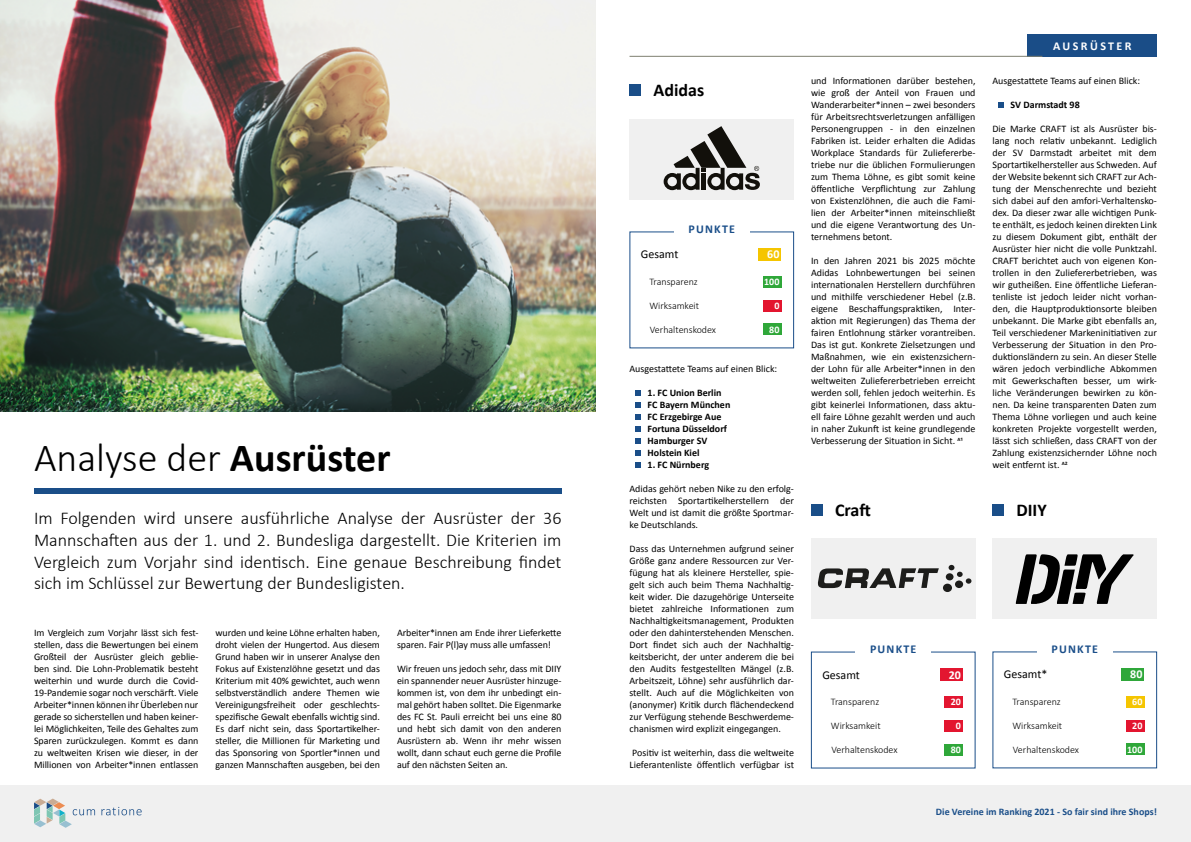
<style>
.page{position:relative;width:1191px;height:842px;background:#fff}
.page>*{position:absolute;margin:0;border:0;box-sizing:border-box;transform-origin:0 0}
.t1{font:300 40px "Calibri";color:#000}
.t2{font:300 18px/21.6px "Calibri";color:#000;text-align:justify}
.t3{font:700 18px "Calibri";color:#000}
.t4{font:12px "Calibri";color:#000}
.t5{font:700 12px "Calibri";letter-spacing:.1em;color:#1a4e89}
.t6{font:700 12px "Calibri";letter-spacing:.2em;color:#fff}
.t7{font:10px/12px "Calibri";letter-spacing:-.005em;color:#000;text-align:justify}
.t8{font:300 10px "Calibri";color:#000}
.t9{font:700 10px/12px "Calibri";color:#000}
.t10{font:700 10px "Calibri";color:#1a4e89}
.t11{font:700 10px "Calibri";color:#fff}
.s1{font-weight:700}
</style>
<div class="page">
<div style="left:0;top:785px;width:595px;height:57px;background:#f0f0f0"></div>
<svg style="left:34px;top:798px;width:61px;height:30px"></svg>
<svg style="left:101px;top:807px;width:41px;height:8px"></svg>
<div style="left:595px;top:785px;width:596px;height:57px;background:#f0f0f0"></div>
<div style="left:1027px;top:34px;width:130px;height:23px;background:#1a4d87"></div>
<div style="left:34px;top:488px;width:527px;height:6px;background:#1a4e88"></div>
<div style="left:629px;top:84px;width:12px;height:12px;background:#1a4e88"></div>
<svg style="left:635px;top:390px;width:6px;height:6px"></svg>
<svg style="left:635px;top:402px;width:6px;height:6px"></svg>
<svg style="left:635px;top:414px;width:6px;height:6px"></svg>
<svg style="left:635px;top:426px;width:6px;height:6px"></svg>
<svg style="left:635px;top:438px;width:6px;height:6px"></svg>
<svg style="left:635px;top:450px;width:6px;height:6px"></svg>
<svg style="left:635px;top:462px;width:6px;height:6px"></svg>
<div style="left:811px;top:504px;width:12px;height:12px;background:#1a4e88"></div>
<svg style="left:998px;top:102px;width:5px;height:6px"></svg>
<div style="left:992px;top:504px;width:12px;height:12px;background:#1a4e88"></div>
<div style="left:629px;top:119px;width:165px;height:81px;background:#f0f0f0"></div>
<svg style="left:663px;top:126px;width:97px;height:64px"></svg>
<div style="left:758px;top:248px;width:23px;height:13px;background:#f5c500"></div>
<div style="left:763px;top:276px;width:18px;height:11px;background:#2fa739"></div>
<div style="left:763px;top:300px;width:18px;height:11px;background:#e3152f"></div>
<div style="left:763px;top:324px;width:18px;height:11px;background:#2fa739"></div>
<img style="left:0;top:0;width:595px;height:412px">
<hr style="left:629px;top:56px;width:413px;height:1px;background:#7e7f71">
<div style="left:940px;top:668px;width:22px;height:13px;background:#e31630"></div>
<div style="left:944px;top:696px;width:18px;height:11px;background:#e31630"></div>
<div style="left:944px;top:720px;width:18px;height:11px;background:#e3152f"></div>
<div style="left:944px;top:744px;width:18px;height:11px;background:#2fa739"></div>
<div style="left:811px;top:538px;width:164px;height:81px;background:#f0f0f0"></div>
<svg style="left:818px;top:565px;width:153px;height:27px"></svg>
<div style="left:992px;top:538px;width:164px;height:81px;background:#f0f0f0"></div>
<svg style="left:1015px;top:554px;width:118px;height:50px"></svg>
<div style="left:1121px;top:668px;width:23px;height:13px;background:#2fa73a"></div>
<div style="left:1125px;top:696px;width:19px;height:11px;background:#f5c500"></div>
<div style="left:1126px;top:720px;width:18px;height:11px;background:#e3152f"></div>
<div style="left:1126px;top:744px;width:18px;height:11px;background:#2fa739"></div>
<h1 class="t1" style="left:34px;top:433px;width:358px">Analyse der <span class="s1">Ausrüster</span></h1>
<p class="t2" style="left:34px;top:507px;width:529px">Im Folgenden wird unsere ausführliche Analyse der Ausrüster der 36<br>Mannschaften aus der 1. und 2. Bundesliga dargestellt. Die Kriterien im Vergleich zum Vorjahr sind identisch. Eine genaue Beschreibung findet sich im Schlüssel zur Bewertung der Bundesligisten.</p>
<p class="t7" style="left:34px;top:627px;width:166px">Im Vergleich zum Vorjahr lässt sich fest&shy;stellen, dass die Bewertungen bei einem Großteil der Ausrüster gleich geblie&shy;ben sind. Die Lohn-Problematik besteht weiterhin und wurde durch die Covid-19-Pandemie sogar noch verschärft. Viele Arbeiter*innen können ihr Überleben nur gerade so sicherstellen und haben keiner&shy;lei Möglichkeiten, Teile des Gehaltes zum Sparen zurückzulegen. Kommt es dann zu weltweiten Krisen wie dieser, in der Millionen von Arbeiter*innen entlassen</p>
<p class="t7" style="left:215px;top:627px;width:166px">wurden und keine Löhne erhalten haben, droht vielen der Hungertod. Aus diesem Grund haben wir in unserer Analyse den Fokus auf Existenzlöhne gesetzt und das Kriterium mit 40% gewichtet, auch wenn selbstverständlich andere Themen wie Vereinigungsfreiheit oder geschlechts&shy;spezifische Gewalt ebenfalls wichtig sind.<br>Es darf nicht sein, dass Sportartikelher&shy;steller, die Millionen für Marketing und das Sponsoring von Sportler*innen und ganzen Mannschaften ausgeben, bei den</p>
<p class="t7" style="left:397px;top:627px;width:166px">Arbeiter*innen am Ende ihrer Lieferkette sparen. Fair P(l)ay muss alle umfassen!</p>
<p class="t7" style="left:397px;top:663px;width:166px">Wir freuen uns jedoch sehr, dass mit DIIY ein spannender neuer Ausrüster hinzuge&shy;kommen ist, von dem ihr unbedingt ein&shy;mal gehört haben solltet. Die Eigenmarke des FC St. Pauli erreicht bei uns eine 80 und hebt sich damit von den anderen Ausrüstern ab. Wenn ihr mehr wissen wollt, dann schaut euch gerne die Profile auf den nächsten Seiten an.</p>
<h2 class="t3" style="left:653px;top:79px;width:52px">Adidas</h2>
<p class="t5" style="left:688px;top:222px;width:48px">PUNKTE</p>
<p class="t4" style="left:641px;top:247px;width:39px">Gesamt</p>
<p class="t8" style="left:649px;top:275px;width:50px">Transparenz</p>
<p class="t8" style="left:649px;top:299px;width:51px">Wirksamkeit</p>
<p class="t8" style="left:650px;top:323px;width:68px">Verhaltenskodex</p>
<p class="t6" style="left:767px;top:247px;width:14px">60</p>
<p class="t11" style="left:764px;top:275px;width:17px">100</p>
<p class="t11" style="left:774px;top:299px;width:7px">0</p>
<p class="t11" style="left:769px;top:323px;width:12px">80</p>
<p class="t7" style="left:629px;top:363px;width:149px">Ausgestattete Teams auf einen Blick:</p>
<p class="t9" style="left:647px;top:386px;width:84px">1. FC Union Berlin<br>FC Bayern München<br>FC Erzgebirge Aue<br>Fortuna Düsseldorf<br>Hamburger SV<br>Holstein Kiel</p>
<p class="t9" style="left:647px;top:458px;width:63px">1. FC Nürnberg</p>
<p class="t7" style="left:629px;top:483px;width:166px">Adidas gehört neben Nike zu den erfolg&shy;reichsten Sportartikelherstellern der Welt und ist damit die größte Sportmar&shy;ke Deutschlands.</p>
<p class="t7" style="left:629px;top:543px;width:166px">Dass das Unternehmen aufgrund seiner Größe ganz andere Ressourcen zur Ver&shy;fügung hat als kleinere Hersteller, spie&shy;gelt sich auch beim Thema Nachhaltig&shy;keit wider. Die dazugehörige Unterseite bietet zahlreiche Informationen zum Nachhaltigkeitsmanagement, Produkten oder den dahinterstehenden Menschen.<br>Dort findet sich auch der Nachhaltig&shy;keitsbericht, der unter anderem die bei den Audits festgestellten Mängel (z.B.<br>Arbeitszeit, Löhne) sehr ausführlich dar&shy;stellt. Auch auf die Möglichkeiten von (anonymer) Kritik durch flächendeckend zur Verfügung stehende Beschwerdeme&shy;chanismen wird explizit eingegangen.</p>
<p class="t7" style="left:629px;top:747px;width:166px">Positiv ist weiterhin, dass die weltweite<br>Lieferantenliste öffentlich verfügbar ist</p>
<p class="t7" style="left:811px;top:75px;width:166px">und Informationen darüber bestehen, wie groß der Anteil von Frauen und Wanderarbeiter*innen – zwei besonders für Arbeitsrechtsverletzungen anfälligen Personengruppen - in den einzelnen Fabriken ist. Leider erhalten die Adidas Workplace Standards für Zuliefererbe&shy;triebe nur die üblichen Formulierungen zum Thema Löhne, es gibt somit keine öffentliche Verpflichtung zur Zahlung von Existenzlöhnen, die auch die Fami&shy;lien der Arbeiter*innen miteinschließt und die eigene Verantwortung des Un&shy;ternehmens betont.</p>
<p class="t7" style="left:811px;top:255px;width:166px">In den Jahren 2021 bis 2025 möchte Adidas Lohnbewertungen bei seinen internationalen Herstellern durchführen und mithilfe verschiedener Hebel (z.B. eigene Beschaffungspraktiken, Inter&shy;aktion mit Regierungen) das Thema der fairen Entlohnung stärker vorantreiben.<br>Das ist gut. Konkrete Zielsetzungen und Maßnahmen, wie ein existenzsichern&shy;der Lohn für alle Arbeiter*innen in den weltweiten Zuliefererbetrieben erreicht werden soll, fehlen jedoch weiterhin. Es gibt keinerlei Informationen, dass aktu&shy;ell faire Löhne gezahlt werden und auch in naher Zukunft ist keine grundlegende Verbesserung der Situation in Sicht. <sup>A</sup>1</p>
<h2 class="t3" style="left:835px;top:499px;width:37px">Craft</h2>
<p class="t6" style="left:1053px;top:38px;width:80px">AUSRÜSTER</p>
<p class="t7" style="left:992px;top:75px;width:149px">Ausgestattete Teams auf einen Blick:</p>
<p class="t9" style="left:1010px;top:98px;width:71px">SV Darmstadt 98</p>
<p class="t7" style="left:992px;top:123px;width:166px">Die Marke CRAFT ist als Ausrüster bis&shy;lang noch relativ unbekannt. Lediglich der SV Darmstadt arbeitet mit dem Sportartikelhersteller aus Schweden. Auf der Website bekennt sich CRAFT zur Ach&shy;tung der Menschenrechte und bezieht sich dabei auf den amfori-Verhaltensko&shy;dex. Da dieser zwar alle wichtigen Punk&shy;te enthält, es jedoch keinen direkten Link zu diesem Dokument gibt, enthält der Ausrüster hier nicht die volle Punktzahl.<br>CRAFT berichtet auch von eigenen Kon&shy;trollen in den Zuliefererbetrieben, was wir gutheißen. Eine öffentliche Lieferan&shy;tenliste ist jedoch leider nicht vorhan&shy;den, die Hauptproduktionsorte bleiben unbekannt. Die Marke gibt ebenfalls an, Teil verschiedener Markeninitiativen zur Verbesserung der Situation in den Pro&shy;duktionsländern zu sein. An dieser Stelle wären jedoch verbindliche Abkommen mit Gewerkschaften besser, um wirk&shy;liche Veränderungen bewirken zu kön&shy;nen. Da keine transparenten Daten zum Thema Löhne vorliegen und auch keine konkreten Projekte vorgestellt werden, lässt sich schließen, dass CRAFT von der Zahlung existenzsichernder Löhne noch weit entfernt ist. <sup>A</sup>2</p>
<h2 class="t3" style="left:1016px;top:499px;width:32px">DIIY</h2>
<p class="t5" style="left:870px;top:642px;width:48px">PUNKTE</p>
<p class="t4" style="left:822px;top:667px;width:39px">Gesamt</p>
<p class="t8" style="left:831px;top:695px;width:50px">Transparenz</p>
<p class="t8" style="left:831px;top:719px;width:51px">Wirksamkeit</p>
<p class="t8" style="left:831px;top:743px;width:68px">Verhaltenskodex</p>
<p class="t6" style="left:948px;top:667px;width:14px">20</p>
<p class="t11" style="left:950px;top:695px;width:12px">20</p>
<p class="t11" style="left:955px;top:719px;width:7px">0</p>
<p class="t11" style="left:950px;top:743px;width:12px">80</p>
<p class="t5" style="left:1051px;top:642px;width:48px">PUNKTE</p>
<p class="t4" style="left:1004px;top:667px;width:45px">Gesamt*</p>
<p class="t8" style="left:1012px;top:695px;width:50px">Transparenz</p>
<p class="t8" style="left:1012px;top:719px;width:51px">Wirksamkeit</p>
<p class="t8" style="left:1013px;top:743px;width:68px">Verhaltenskodex</p>
<p class="t6" style="left:1130px;top:667px;width:14px">80</p>
<p class="t11" style="left:1132px;top:695px;width:12px">60</p>
<p class="t11" style="left:1132px;top:719px;width:12px">20</p>
<p class="t11" style="left:1127px;top:743px;width:17px">100</p>
<p class="t10" style="left:936px;top:806px;width:222px">Die Vereine im Ranking 2021 - So fair sind ihre Shops!</p>
</div>
